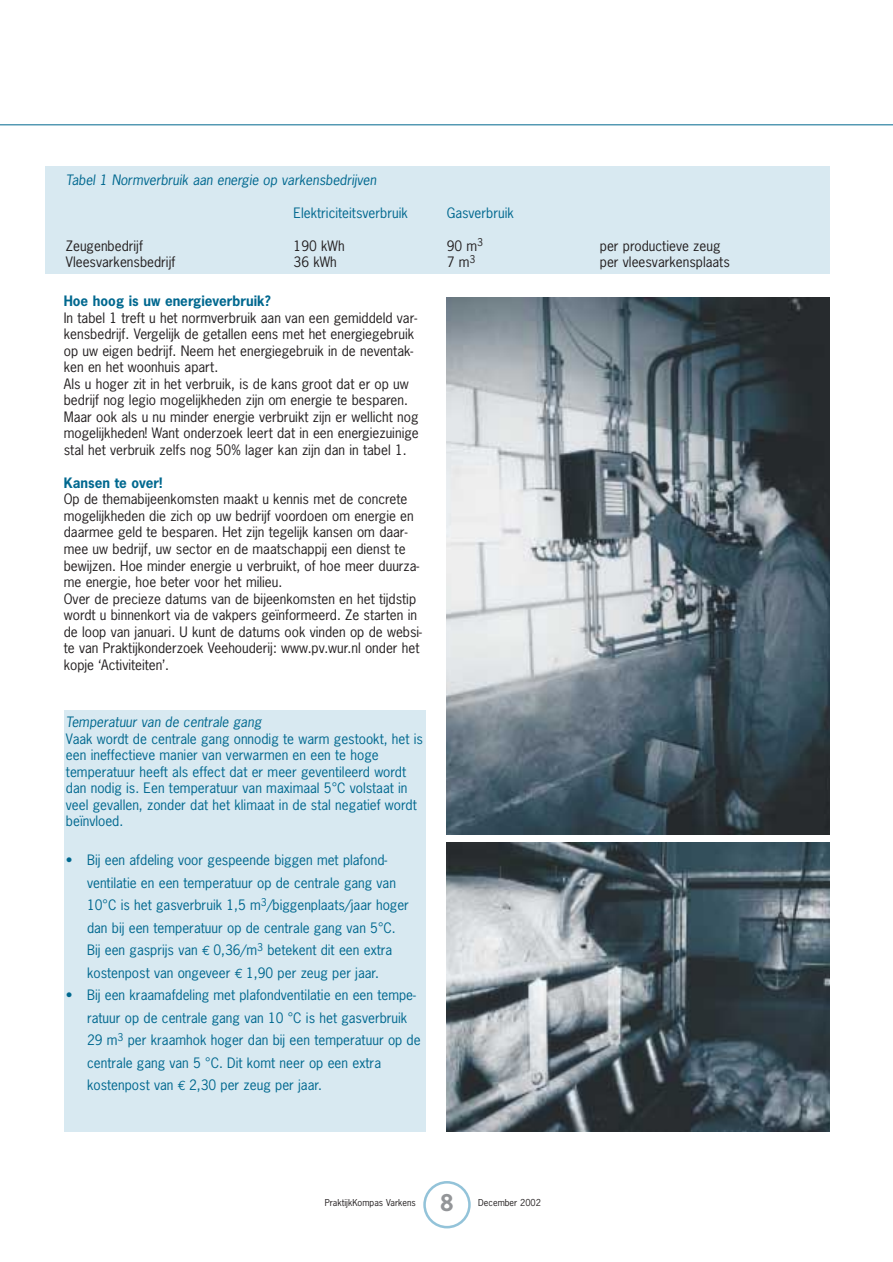
<style>
.page{position:relative;width:893px;height:1262px;background:#fff}
.page>*{position:absolute;margin:0;border:0;box-sizing:border-box;transform-origin:0 0}
.t1{font:700 21.75px "News Gothic";color:#939598}
.t2{font:13.5px/16.5px "News Gothic";color:#231f20}
.t3{font:13.5px/22.5px "News Gothic";color:#00688f}
.t4{font:700 13.5px "News Gothic";color:#00688f}
.t5{font:9px "News Gothic";color:#231f20}
.s1{font-family:"Euro Mono"}
</style>
<div class="page">
<hr style="left:0;top:124px;width:892px;height:1px;background:#00688f">
<svg style="left:423px;top:1181px;width:47px;height:47px"></svg>
<div style="left:64px;top:710px;width:361px;height:421px;background:#d8e9f1"></div>
<div style="left:45px;top:166px;width:784px;height:107px;background:#d8e9f1"></div>
<img style="left:446px;top:842px;width:383px;height:289px">
<img style="left:446px;top:297px;width:383px;height:537px">
<p class="t3" style="left:66px;top:170px;width:314px">Tabel 1 Normverbruik aan energie op varkensbedrijven</p>
<p class="t3" style="left:293px;top:203px;width:116px">Elektriciteitsverbruik</p>
<p class="t3" style="left:446px;top:203px;width:69px">Gasverbruik</p>
<p class="t2" style="left:66px;top:239px;width:78px">Zeugenbedrijf</p>
<p class="t2" style="left:293px;top:239px;width:53px">190 kWh</p>
<p class="t2" style="left:446px;top:239px;width:38px">90 m<sup>3</sup></p>
<p class="t2" style="left:600px;top:239px;width:122px">per productieve zeug</p>
<p class="t2" style="left:66px;top:255px;width:111px">Vleesvarkensbedrijf</p>
<p class="t2" style="left:293px;top:255px;width:45px">36 kWh</p>
<p class="t2" style="left:446px;top:255px;width:30px">7 m<sup>3</sup></p>
<p class="t2" style="left:600px;top:255px;width:131px">per vleesvarkensplaats</p>
<p class="t4" style="left:64px;top:296px;width:208px">Hoe hoog is uw energieverbruik?</p>
<p class="t2" style="left:64px;top:311px;width:356px">In tabel 1 treft u het normverbruik aan van een gemiddeld var&shy;kensbedrijf. Vergelijk de getallen eens met het energiegebruik op uw eigen bedrijf. Neem het energiegebruik in de neventak&shy;ken en het woonhuis apart.<br>Als u hoger zit in het verbruik, is de kans groot dat er op uw bedrijf nog legio mogelijkheden zijn om energie te besparen.<br>Maar ook als u nu minder energie verbruikt zijn er wellicht nog mogelijkheden! Want onderzoek leert dat in een energiezuinige stal het verbruik zelfs nog 50% lager kan zijn dan in tabel 1.</p>
<p class="t4" style="left:64px;top:477px;width:100px">Kansen te over!</p>
<p class="t2" style="left:64px;top:492px;width:360px">Op de themabijeenkomsten maakt u kennis met de concrete mogelijkheden die zich op uw bedrijf voordoen om energie en daarmee geld te besparen. Het zijn tegelijk kansen om daar&shy;mee uw bedrijf, uw sector en de maatschappij een dienst te bewijzen. Hoe minder energie u verbruikt, of hoe meer duurza&shy;me energie, hoe beter voor het milieu.<br>Over de precieze datums van de bijeenkomsten en het tijdstip wordt u binnenkort via de vakpers geïnformeerd. Ze starten in de loop van januari. U kunt de datums ook vinden op de websi&shy;te van Praktijkonderzoek Veehouderij: www.pv.wur.nl onder het kopje ‘Activiteiten’.</p>
<p class="t3" style="left:66px;top:715px;width:358px;line-height:16.5px">Temperatuur van de centrale gang<br>Vaak wordt de centrale gang onnodig te warm gestookt, het is een ineffectieve manier van verwarmen en een te hoge temperatuur heeft als effect dat er meer geventileerd wordt dan nodig is. Een temperatuur van maximaal 5°C volstaat in veel gevallen, zonder dat het klimaat in de stal negatief wordt beïnvloed.</p>
<p class="t3" style="left:87px;top:850px;width:323px;text-indent:-21px">• Bij een afdeling voor gespeende biggen met plafond&shy;ventilatie en een temperatuur op de centrale gang van 10°C is het gasverbruik 1,5 m<sup>3</sup>/biggenplaats/jaar hoger dan bij een temperatuur op de centrale gang van 5°C.<br>Bij een gasprijs van <span class="s1">€</span> 0,36/m<sup>3</sup> betekent dit een extra kostenpost van ongeveer <span class="s1">€</span> 1,90 per zeug per jaar.</p>
<p class="t3" style="left:87px;top:985px;width:335px;text-indent:-21px">• Bij een kraamafdeling met plafondventilatie en een tempe&shy;ratuur op de centrale gang van 10 °C is het gasverbruik 29 m<sup>3</sup> per kraamhok hoger dan bij een temperatuur op de centrale gang van 5 °C. Dit komt neer op een extra kostenpost van <span class="s1">€</span> 2,30 per zeug per jaar.</p>
<h1 class="t1" style="left:440px;top:1194px;width:15px">8</h1>
<p class="t5" style="left:325px;top:1199px;width:92px">PraktijkKompas Varkens</p>
<p class="t5" style="left:478px;top:1199px;width:64px">December 2002</p>
</div>
